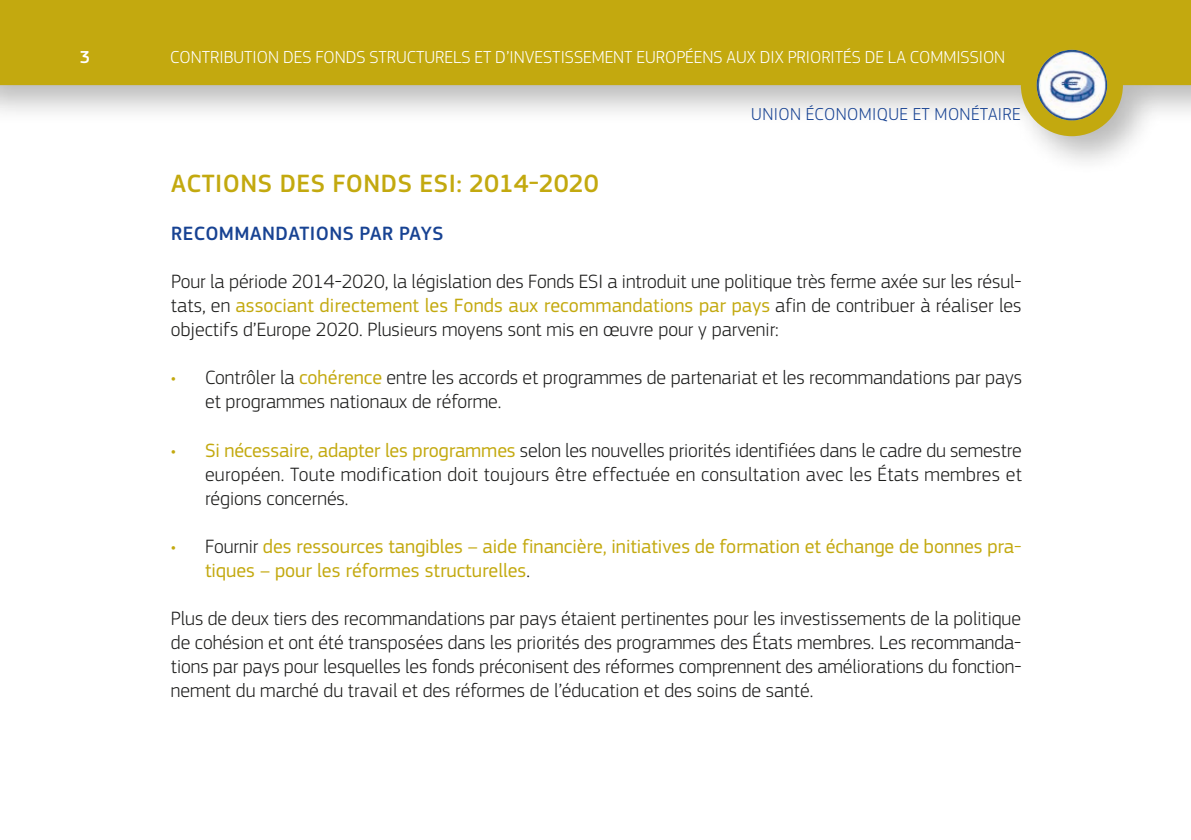
<style>
.page{position:relative;width:1191px;height:840px;background:#fff}
.page>*{position:absolute;margin:0;border:0;box-sizing:border-box;transform-origin:0 0}
.t1{font:500 26px "EC Square Sans Pro";letter-spacing:.02em;color:#c3a90f}
.t2{font:300 20px/24px "EC Square Sans Pro";color:#1c1c1b;text-align:justify}
.t3{font:20px/24px "EC Square Sans Pro";color:#c3a90f}
.t4{font:500 20px "EC Square Sans Pro";letter-spacing:.02em;color:#184393}
.t5{font:300 18px "EC Square Sans Pro";color:#fff}
.t6{font:300 18px "EC Square Sans Pro";letter-spacing:.02em;color:#184393}
.t7{font:500 18px "EC Square Sans Pro";color:#fff}
.s1{font-weight:400;color:#c3a90f}
.s2{color:#c3a90f}
.s3{font-weight:300}
.s4{font-weight:300;color:#1c1c1b}
</style>
<div class="page">
<div style="left:0;top:0;width:1191px;height:175px;background:#1c1c1b;opacity:.3"></div>
<div style="left:0;top:0;width:1191px;height:85px;background:#c3a90f"></div>
<div style="left:1020px;top:34px;width:103px;height:102px;background:#c3a90f;border-radius:50%"></div>
<img style="left:1036px;top:50px;width:71px;height:70px">
<p class="t7" style="left:80px;top:47px;width:12px">3</p>
<p class="t5" style="left:170px;top:47px;width:836px">CONTRIBUTION DES FONDS STRUCTURELS ET D’INVESTISSEMENT EUROPÉENS AUX DIX PRIORITÉS DE LA COMMISSION</p>
<p class="t6" style="left:751px;top:104px;width:271px">UNION ÉCONOMIQUE ET MONÉTAIRE</p>
<h1 class="t1" style="left:171px;top:168px;width:429px">ACTIONS DES FONDS ESI: 2014-2020</h1>
<p class="t4" style="left:171px;top:222px;width:274px">RECOMMANDATIONS PAR PAYS</p>
<p class="t2" style="left:171px;top:269px;width:852px">Pour la période 2014-2020, la législation des Fonds ESI a introduit une politique très ferme axée sur les résul&shy;tats, en <span class="s1">associant directement les Fonds aux recommandations par pays</span> afin de contribuer à réaliser les objectifs d’Europe 2020. Plusieurs moyens sont mis en œuvre pour y parvenir:</p>
<p class="t2" style="left:205px;top:365px;width:818px;text-indent:-34px"><span class="s2">•</span> Contrôler la <span class="s1">cohérence</span> entre les accords et programmes de partenariat et les recommandations par pays et programmes nationaux de réforme.</p>
<p class="t2" style="left:205px;top:437px;width:818px;text-indent:-34px"><span class="s2">•</span> <span class="s1">Si nécessaire, adapter les programmes</span> selon les nouvelles priorités identifiées dans le cadre du semestre européen. Toute modification doit toujours être effectuée en consultation avec les États membres et régions concernés.</p>
<p class="t3" style="left:205px;top:534px;width:818px;text-indent:-34px"><span class="s3">•</span> <span class="s4">Fournir</span> des ressources tangibles – aide financière, initiatives de formation et échange de bonnes pra&shy;tiques – pour les réformes structurelles<span class="s4">.</span></p>
<p class="t2" style="left:171px;top:605px;width:852px">Plus de deux tiers des recommandations par pays étaient pertinentes pour les investissements de la politique de cohésion et ont été transposées dans les priorités des programmes des États membres. Les recommanda&shy;tions par pays pour lesquelles les fonds préconisent des réformes comprennent des améliorations du fonction&shy;nement du marché du travail et des réformes de l’éducation et des soins de santé.</p>
</div>
